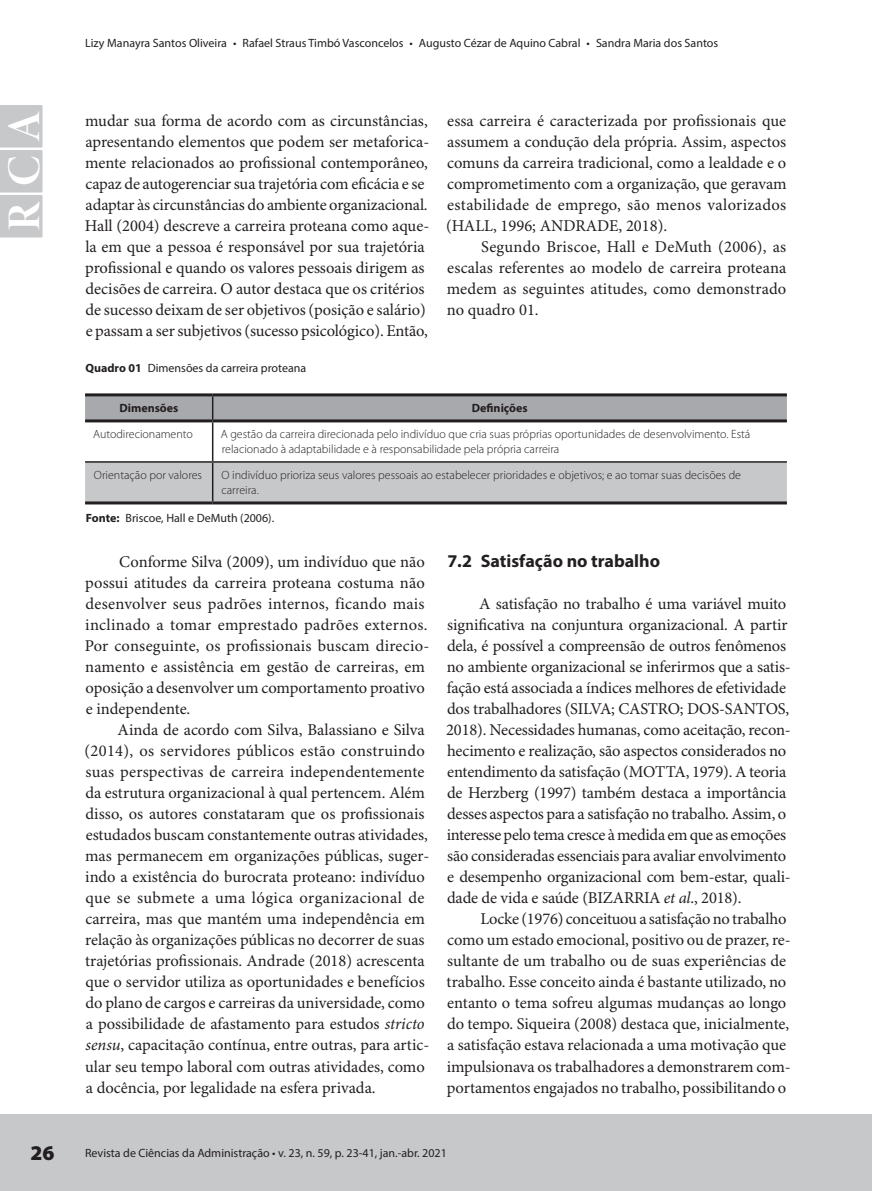
<style>
.page{position:relative;width:872px;height:1191px;background:#fff}
.page>*{position:absolute;margin:0;border:0;box-sizing:border-box;transform-origin:0 0}
.t1{font:46.8px "Minion Pro Bold Disp";color:#fff}
.t2{font:900 21px "Myriad Pro";color:#231f20}
.t3{font:700 18px "Myriad Pro";color:#231f20}
.t4{font:16.5px/21px "Minion Pro";letter-spacing:-.005em;color:#231f20}
.t5{font:300 12px/15px "Myriad Pro";color:#231f20}
.t6{font:12px "Myriad Pro";color:#231f20}
.t7{font:700 12px "Myriad Pro";color:#231f20}
.s1{font-weight:700}
.s2{font-style:italic}
</style>
<div class="page">
<div style="left:0;top:1114px;width:872px;height:77px;background:#c7c8ca"></div>
<div style="left:0;top:105px;width:43px;height:132px;background:#c7c8ca"></div>
<svg style="left:85px;top:422px;width:702px;height:83px"></svg>
<div style="left:85px;top:463px;width:702px;height:38px;background:#c7c8ca"></div>
<div style="left:85px;top:396px;width:702px;height:23px;background:#a8a9ad"></div>
<hr style="left:212px;top:422px;width:1px;height:39px;background:#231f20">
<hr style="left:85px;top:461px;width:128px;height:2px;background:#231f20">
<hr style="left:213px;top:461px;width:574px;height:2px;background:#231f20">
<hr style="left:212px;top:463px;width:1px;height:38px;background:#231f20">
<hr style="left:85px;top:393px;width:128px;height:3px;background:#231f20">
<hr style="left:213px;top:393px;width:574px;height:3px;background:#231f20">
<hr style="left:85px;top:419px;width:128px;height:3px;background:#231f20">
<hr style="left:213px;top:419px;width:574px;height:3px;background:#231f20">
<hr style="left:85px;top:501px;width:128px;height:3px;background:#231f20">
<hr style="left:213px;top:501px;width:574px;height:3px;background:#231f20">
<p class="t6" style="left:85px;top:35px;width:634px">Lizy Manayra Santos Oliveira • Rafael Straus Timbó Vasconcelos • Augusto Cézar de Aquino Cabral • Sandra Maria dos Santos</p>
<h1 class="t1" style="left:-4px;top:231px;width:121px;rotate:-90deg">RCA</h1>
<p class="t4" style="left:85px;top:111px;width:346px">mudar sua forma de acordo com as circunstâncias, apresentando elementos que podem ser metaforica&shy;mente relacionados ao profissional contemporâneo, capaz de autogerenciar sua trajetória com eficácia e se adaptar às circunstâncias do ambiente organizacional.<br>Hall (2004) descreve a carreira proteana como aque&shy;la em que a pessoa é responsável por sua trajetória profissional e quando os valores pessoais dirigem as decisões de carreira. O autor destaca que os critérios de sucesso deixam de ser objetivos (posição e salário) e passam a ser subjetivos (sucesso psicológico). Então,</p>
<p class="t4" style="left:446px;top:111px;width:342px;text-align:justify">essa carreira é caracterizada por profissionais que assumem a condução dela própria. Assim, aspectos comuns da carreira tradicional, como a lealdade e o comprometimento com a organização, que geravam estabilidade de emprego, são menos valorizados (HALL, 1996; ANDRADE, 2018).</p>
<p class="t4" style="left:447px;top:237px;width:341px;text-align:justify;text-indent:34px">Segundo Briscoe, Hall e DeMuth (2006), as escalas referentes ao modelo de carreira proteana medem as seguintes atitudes, como demonstrado no quadro 01.</p>
<p class="t6" style="left:85px;top:361px;width:222px"><span class="s1">Quadro 01</span> Dimensões da carreira proteana</p>
<p class="t7" style="left:119px;top:400px;width:61px">Dimensões</p>
<p class="t7" style="left:472px;top:400px;width:57px">Definições</p>
<p class="t5" style="left:93px;top:427px;width:101px">Autodirecionamento</p>
<p class="t5" style="left:221px;top:427px;width:531px">A gestão da carreira direcionada pelo indivíduo que cria suas próprias oportunidades de desenvolvimento. Está relacionado à adaptabilidade e à responsabilidade pela própria carreira</p>
<p class="t5" style="left:94px;top:468px;width:110px">Orientação por valores</p>
<p class="t5" style="left:221px;top:468px;width:521px">O indivíduo prioriza seus valores pessoais ao estabelecer prioridades e objetivos; e ao tomar suas decisões de carreira.</p>
<p class="t6" style="left:86px;top:511px;width:190px"><span class="s1">Fonte:</span> Briscoe, Hall e DeMuth (2006).</p>
<p class="t4" style="left:85px;top:552px;width:346px;text-indent:35px">Conforme Silva (2009), um indivíduo que não possui atitudes da carreira proteana costuma não desenvolver seus padrões internos, ficando mais inclinado a tomar emprestado padrões externos.<br>Por conseguinte, os profissionais buscam direcio&shy;namento e assistência em gestão de carreiras, em oposição a desenvolver um comportamento proativo e independente.</p>
<p class="t4" style="left:85px;top:720px;width:346px;text-indent:33px">Ainda de acordo com Silva, Balassiano e Silva (2014), os servidores públicos estão construindo suas perspectivas de carreira independentemente da estrutura organizacional à qual pertencem. Além disso, os autores constataram que os profissionais estudados buscam constantemente outras atividades, mas permanecem em organizações públicas, suger&shy;indo a existência do burocrata proteano: indivíduo que se submete a uma lógica organizacional de carreira, mas que mantém uma independência em relação às organizações públicas no decorrer de suas trajetórias profissionais. Andrade (2018) acrescenta que o servidor utiliza as oportunidades e benefícios do plano de cargos e carreiras da universidade, como a possibilidade de afastamento para estudos <span class="s2">stricto sensu</span>, capacitação contínua, entre outras, para artic&shy;ular seu tempo laboral com outras atividades, como a docência, por legalidade na esfera privada.</p>
<p class="t3" style="left:447px;top:549px;width:214px">7.2 Satisfação no trabalho</p>
<p class="t4" style="left:446px;top:594px;width:346px;text-indent:33px">A satisfação no trabalho é uma variável muito significativa na conjuntura organizacional. A partir dela, é possível a compreensão de outros fenômenos no ambiente organizacional se inferirmos que a satis&shy;fação está associada a índices melhores de efetividade dos trabalhadores (SILVA; CASTRO; DOS-SANTOS, 2018). Necessidades humanas, como aceitação, recon&shy;hecimento e realização, são aspectos considerados no entendimento da satisfação (MOTTA, 1979). A teoria de Herzberg (1997) também destaca a importância desses aspectos para a satisfação no trabalho. Assim, o interesse pelo tema cresce à medida em que as emoções são consideradas essenciais para avaliar envolvimento e desempenho organizacional com bem-estar, quali&shy;dade de vida e saúde (BIZARRIA <span class="s2">et al</span>., 2018).</p>
<p class="t4" style="left:446px;top:909px;width:346px;text-indent:34px">Locke (1976) conceituou a satisfação no trabalho como um estado emocional, positivo ou de prazer, re&shy;sultante de um trabalho ou de suas experiências de trabalho. Esse conceito ainda é bastante utilizado, no entanto o tema sofreu algumas mudanças ao longo do tempo. Siqueira (2008) destaca que, inicialmente, a satisfação estava relacionada a uma motivação que impulsionava os trabalhadores a demonstrarem com&shy;portamentos engajados no trabalho, possibilitando o</p>
<p class="t2" style="left:30px;top:1141px;width:26px">26</p>
<p class="t6" style="left:85px;top:1145px;width:363px">Revista de Ciências da Administração • v. 23, n. 59, p. 23-41, jan.-abr. 2021</p>
</div>
